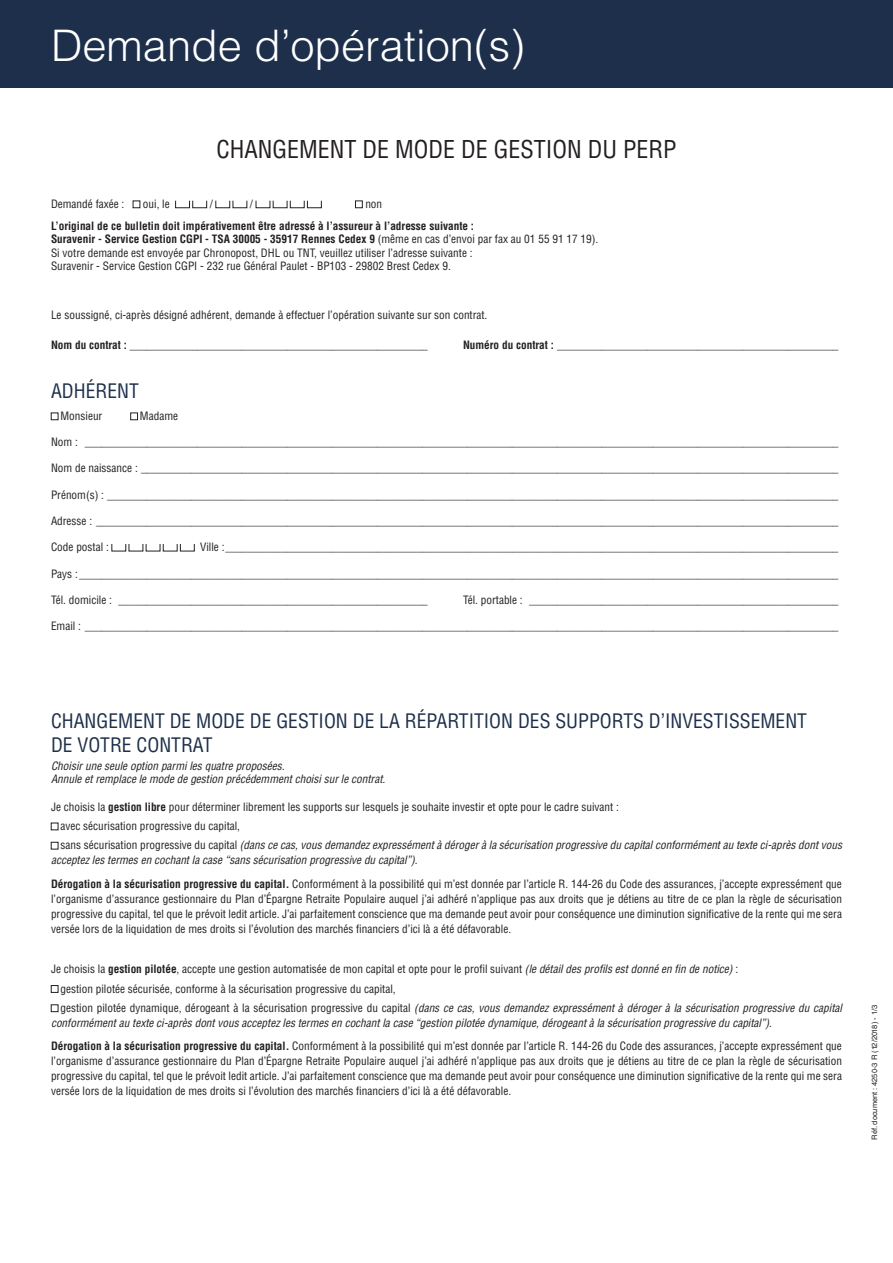
<style>
.page{position:relative;width:893px;height:1263px;background:#fff}
.page>*{position:absolute;margin:0;border:0;box-sizing:border-box;transform-origin:0 0}
.t1{font:300 43.5px "Helvetica LT Std";color:#fff}
.t2{font:condensed 24px "Helvetica LT Std";color:#231f20}
.t3{font:condensed 19.5px "Helvetica LT Std";color:#1d2f4a}
.t4{font:condensed 11.25px/15px "Helvetica LT Std";color:#231f20;text-align:justify}
.t5{font:italic condensed 11.25px/15px "Helvetica LT Std";color:#231f20}
.t6{font:700 condensed 11.25px "Helvetica LT Std";color:#231f20}
.t7{font:7.5px "Helvetica LT Std";color:#231f20}
.s1{font-weight:400}
.s2{font-weight:700}
.s3{font-style:normal}
.s4{font-style:italic}
</style>
<div class="page">
<div style="left:0;top:0;width:893px;height:87px;background:#1d2f4a"></div>
<div style="left:51px;top:413px;width:7px;height:7px;border:1px solid #231f20"></div>
<div style="left:130px;top:413px;width:8px;height:7px;border:1px solid #231f20"></div>
<div style="left:51px;top:842px;width:7px;height:7px;border:1px solid #231f20"></div>
<div style="left:51px;top:985px;width:7px;height:7px;border:1px solid #231f20"></div>
<div style="left:51px;top:1004px;width:7px;height:8px;border:1px solid #231f20"></div>
<div style="left:133px;top:201px;width:7px;height:7px;border:1px solid #231f20"></div>
<div style="left:175px;top:200px;width:15px;height:8px;border:1px solid #231f20"></div>
<div style="left:193px;top:200px;width:14px;height:8px;border:1px solid #231f20"></div>
<div style="left:216px;top:200px;width:14px;height:8px;border:1px solid #231f20"></div>
<div style="left:233px;top:200px;width:14px;height:8px;border:1px solid #231f20"></div>
<div style="left:256px;top:200px;width:14px;height:8px;border:1px solid #231f20"></div>
<div style="left:273px;top:200px;width:14px;height:8px;border:1px solid #231f20"></div>
<div style="left:290px;top:200px;width:14px;height:8px;border:1px solid #231f20"></div>
<div style="left:307px;top:200px;width:15px;height:8px;border:1px solid #231f20"></div>
<div style="left:355px;top:201px;width:7px;height:7px;border:1px solid #231f20"></div>
<p class="t1" style="left:51px;top:18px;width:475px">Demande d’opération(s)</p>
<p class="t2" style="left:216px;top:134px;width:462px">CHANGEMENT DE MODE DE GESTION DU PERP</p>
<p class="t4" style="left:51px;top:196px;width:75px">Demandé faxée :</p>
<p class="t4" style="left:143px;top:196px;width:28px">oui, le</p>
<p class="t4" style="left:210px;top:196px;width:5px">/</p>
<p class="t4" style="left:250px;top:196px;width:5px">/</p>
<p class="t4" style="left:365px;top:196px;width:18px">non</p>
<p class="t6" style="left:51px;top:219px;width:425px">L’original de ce bulletin doit impérativement être adressé à l’assureur à l’adresse suivante :</p>
<p class="t6" style="left:51px;top:232px;width:549px">Suravenir - Service Gestion CGPI - TSA 30005 - 35917 Rennes Cedex 9 <span class="s1">(même en cas d’envoi par fax au 01 55 91 17 19).</span></p>
<p class="t4" style="left:51px;top:245px;width:423px">Si votre demande est envoyée par Chronopost, DHL ou TNT, veuillez utiliser l’adresse suivante :</p>
<p class="t4" style="left:51px;top:259px;width:401px">Suravenir - Service Gestion CGPI - 232 rue Général Paulet - BP103 - 29802 Brest Cedex 9.</p>
<p class="t4" style="left:51px;top:307px;width:438px">Le soussigné, ci-après désigné adhérent, demande à effectuer l’opération suivante sur son contrat.</p>
<p class="t4" style="left:51px;top:337px;width:378px"><span class="s2">Nom du contrat :</span> _____________________________________________________</p>
<p class="t4" style="left:463px;top:337px;width:377px"><span class="s2">Numéro du contrat :</span> __________________________________________________</p>
<p class="t3" style="left:51px;top:379px;width:89px">ADHÉRENT</p>
<p class="t4" style="left:61px;top:408px;width:43px">Monsieur</p>
<p class="t4" style="left:140px;top:408px;width:40px">Madame</p>
<p class="t4" style="left:51px;top:434px;width:789px">Nom : ______________________________________________________________________________________________________________________________________</p>
<p class="t4" style="left:51px;top:461px;width:789px">Nom de naissance : ____________________________________________________________________________________________________________________________</p>
<p class="t4" style="left:51px;top:487px;width:789px">Prénom(s) : __________________________________________________________________________________________________________________________________</p>
<p class="t4" style="left:51px;top:513px;width:789px">Adresse : ____________________________________________________________________________________________________________________________________</p>
<p class="t4" style="left:51px;top:540px;width:59px">Code postal :</p>
<p class="t4" style="left:200px;top:540px;width:640px">Ville :_____________________________________________________________________________________________________________</p>
<p class="t4" style="left:51px;top:566px;width:789px">Pays :_______________________________________________________________________________________________________________________________________</p>
<p class="t4" style="left:51px;top:592px;width:378px">Tél. domicile : _______________________________________________________</p>
<p class="t4" style="left:463px;top:592px;width:377px">Tél. portable : _______________________________________________________</p>
<p class="t4" style="left:51px;top:618px;width:789px">Email : ______________________________________________________________________________________________________________________________________</p>
<p class="t3" style="left:51px;top:709px;width:757px">CHANGEMENT DE MODE DE GESTION DE LA RÉPARTITION DES SUPPORTS D’INVESTISSEMENT</p>
<p class="t3" style="left:51px;top:732px;width:163px">DE VOTRE CONTRAT</p>
<p class="t5" style="left:51px;top:758px;width:235px">Choisir une seule option parmi les quatre proposées.</p>
<p class="t5" style="left:51px;top:771px;width:336px">Annule et remplace le mode de gestion précédemment choisi sur le contrat.</p>
<p class="t4" style="left:51px;top:799px;width:569px">Je choisis la <span class="s2">gestion libre</span> pour déterminer librement les supports sur lesquels je souhaite investir et opte pour le cadre suivant :</p>
<p class="t4" style="left:61px;top:818px;width:181px">avec sécurisation progressive du capital,</p>
<p class="t5" style="left:51px;top:838px;width:792px;text-indent:9px"><span class="s3">sans sécurisation progressive du capital</span> (dans ce cas, vous demandez expressément à déroger à la sécurisation progressive du capital conformément au texte ci-après dont vous acceptez les termes en cochant la case “sans sécurisation progressive du capital”)<span class="s3">.</span></p>
<p class="t4" style="left:51px;top:876px;width:792px"><span class="s2">Dérogation à la sécurisation progressive du capital.</span> Conformément à la possibilité qui m’est donnée par l’article R. 144-26 du Code des assurances, j’accepte expressément que l’organisme d’assurance gestionnaire du Plan d’Épargne Retraite Populaire auquel j’ai adhéré n’applique pas aux droits que je détiens au titre de ce plan la règle de sécurisation progressive du capital, tel que le prévoit ledit article. J’ai parfaitement conscience que ma demande peut avoir pour conséquence une diminution significative de la rente qui me sera versée lors de la liquidation de mes droits si l’évolution des marchés financiers d’ici là a été défavorable.</p>
<p class="t4" style="left:51px;top:962px;width:689px">Je choisis la <span class="s2">gestion pilotée</span>, accepte une gestion automatisée de mon capital et opte pour le profil suivant <span class="s4">(le détail des profils est donné en fin de notice)</span> :</p>
<p class="t4" style="left:61px;top:981px;width:337px">gestion pilotée sécurisée, conforme à la sécurisation progressive du capital,</p>
<p class="t5" style="left:51px;top:1000px;width:792px;text-indent:9px"><span class="s3">gestion pilotée dynamique, dérogeant à la sécurisation progressive du capital</span> (dans ce cas, vous demandez expressément à déroger à la sécurisation progressive du capital conformément au texte ci-après dont vous acceptez les termes en cochant la case “gestion pilotée dynamique, dérogeant à la sécurisation progressive du capital”)<span class="s3">.</span></p>
<p class="t4" style="left:51px;top:1039px;width:792px"><span class="s2">Dérogation à la sécurisation progressive du capital.</span> Conformément à la possibilité qui m’est donnée par l’article R. 144-26 du Code des assurances, j’accepte expressément que l’organisme d’assurance gestionnaire du Plan d’Épargne Retraite Populaire auquel j’ai adhéré n’applique pas aux droits que je détiens au titre de ce plan la règle de sécurisation progressive du capital, tel que le prévoit ledit article. J’ai parfaitement conscience que ma demande peut avoir pour conséquence une diminution significative de la rente qui me sera versée lors de la liquidation de mes droits si l’évolution des marchés financiers d’ici là a été défavorable.</p>
<p class="t7" style="left:870px;top:1140px;width:136px;rotate:-90deg">Réf. document : 4250-3 R (12/2018) - 1/3</p>
</div>
